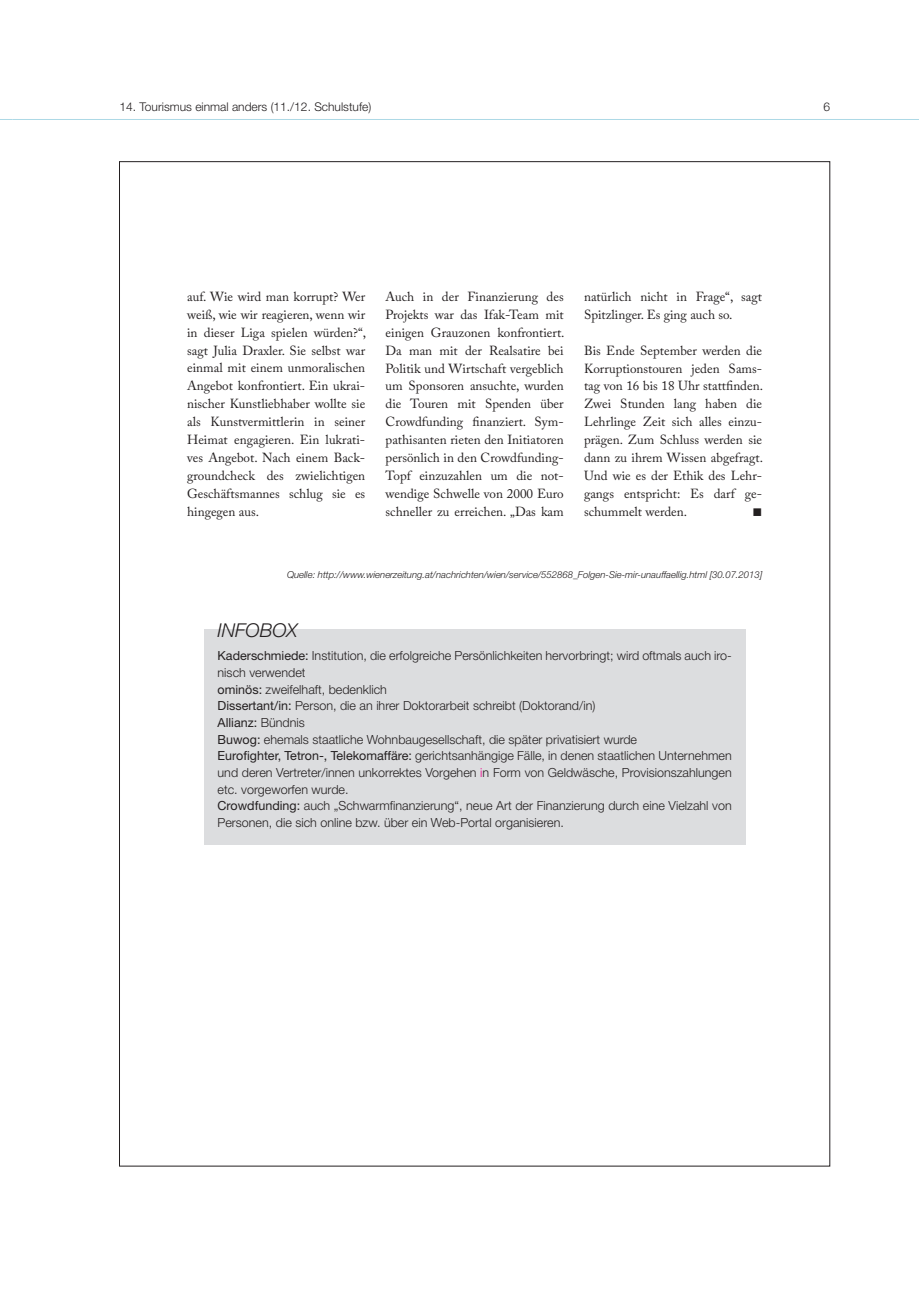
<style>
.page{position:relative;width:919px;height:1289px;background:#fff}
.page>*{position:absolute;margin:0;border:0;box-sizing:border-box;transform-origin:0 0}
.t1{font:italic 300 19.05px "Helvetica Neue LT Std";color:#231f20}
.t2{font:13.05px/17.9px "Adobe Caslon Pro";color:#231f20;text-align:justify}
.t3{font:13.05px "Wingdings";color:#231f20}
.t4{font:300 12.45px/16.6px "Helvetica Neue LT Std";color:#231f20}
.t5{font:300 12px "Helvetica Neue LT Std";color:#231f20}
.t6{font:italic 300 9.6px "Helvetica Neue LT Std";color:#231f20}
.s1{font-weight:400}
.s2{color:#ed028c}
</style>
<div class="page">
<svg style="left:0;top:119px;width:13px;height:1px"></svg>
<hr style="left:13px;top:119px;width:905px;height:1px;background:#add9e6">
<div style="left:204px;top:629px;width:541px;height:215px;background:#dcdddf"></div>
<p class="t5" style="left:119px;top:99px;width:253px">14. Tourismus einmal anders (11./12. Schulstufe)</p>
<p class="t5" style="left:823px;top:99px;width:8px">6</p>
<p class="t2" style="left:187px;top:287px;width:180px">auf. Wie wird man korrupt? Wer weiß, wie wir reagieren, wenn wir in dieser Liga spielen würden?“, sagt Julia Draxler. Sie selbst war einmal mit einem unmoralischen Angebot konfrontiert. Ein ukrai&shy;nischer Kunstliebhaber wollte sie als Kunstvermittlerin in seiner Heimat engagieren. Ein lukrati&shy;ves Angebot. Nach einem Back&shy;groundcheck des zwielichtigen Geschäftsmannes schlug sie es hingegen aus.</p>
<p class="t2" style="left:385px;top:287px;width:180px">Auch in der Finanzierung des Projekts war das Ifak-Team mit einigen Grauzonen konfrontiert.<br>Da man mit der Realsatire bei Politik und Wirtschaft vergeblich um Sponsoren ansuchte, wurden die Touren mit Spenden über Crowdfunding finanziert. Sym&shy;pathisanten rieten den Initiatoren persönlich in den Crowdfunding-Topf einzuzahlen um die not&shy;wendige Schwelle von 2000 Euro schneller zu erreichen. „Das kam</p>
<p class="t2" style="left:584px;top:287px;width:180px">natürlich nicht in Frage“, sagt<br>Spitzlinger. Es ging auch so.</p>
<p class="t2" style="left:584px;top:341px;width:180px">Bis Ende September werden die Korruptionstouren jeden Sams&shy;tag von 16 bis 18 Uhr stattfinden.<br>Zwei Stunden lang haben die Lehrlinge Zeit sich alles einzu&shy;prägen. Zum Schluss werden sie dann zu ihrem Wissen abgefragt.<br>Und wie es der Ethik des Lehr&shy;gangs entspricht: Es darf ge&shy;schummelt werden.</p>
<p class="t3" style="left:752px;top:505px;width:11px">■</p>
<p class="t6" style="left:287px;top:569px;width:476px">Quelle: http://www.wienerzeitung.at/nachrichten/wien/service/552868_Folgen-Sie-mir-unauffaellig.html [30.07.2013]</p>
<h1 class="t1" style="left:217px;top:618px;width:81px">InFobox</h1>
<p class="t4" style="left:217px;top:647px;width:515px"><span class="s1">Kaderschmiede:</span> Institution, die erfolgreiche Persönlichkeiten hervorbringt; wird oftmals auch iro&shy;nisch verwendet<br><span class="s1">ominös:</span> zweifelhaft, bedenklich<br><span class="s1">Dissertant/in:</span> Person, die an ihrer Doktorarbeit schreibt (Doktorand/in)<br><span class="s1">Allianz:</span> Bündnis<br><span class="s1">Buwog:</span> ehemals staatliche Wohnbaugesellschaft, die später privatisiert wurde<br><span class="s1">Eurofighter, Tetron-, Telekomaffäre:</span> gerichtsanhängige Fälle, in denen staatlichen Unternehmen und deren Vertreter/innen unkorrektes Vorgehen <span class="s2">i</span>n Form von Geldwäsche, Provisionszahlungen etc. vorgeworfen wurde.<br><span class="s1">Crowdfunding:</span> auch „Schwarmfinanzierung“, neue Art der Finanzierung durch eine Vielzahl von Personen, die sich online bzw. über ein Web-Portal organisieren.</p>
</div>
